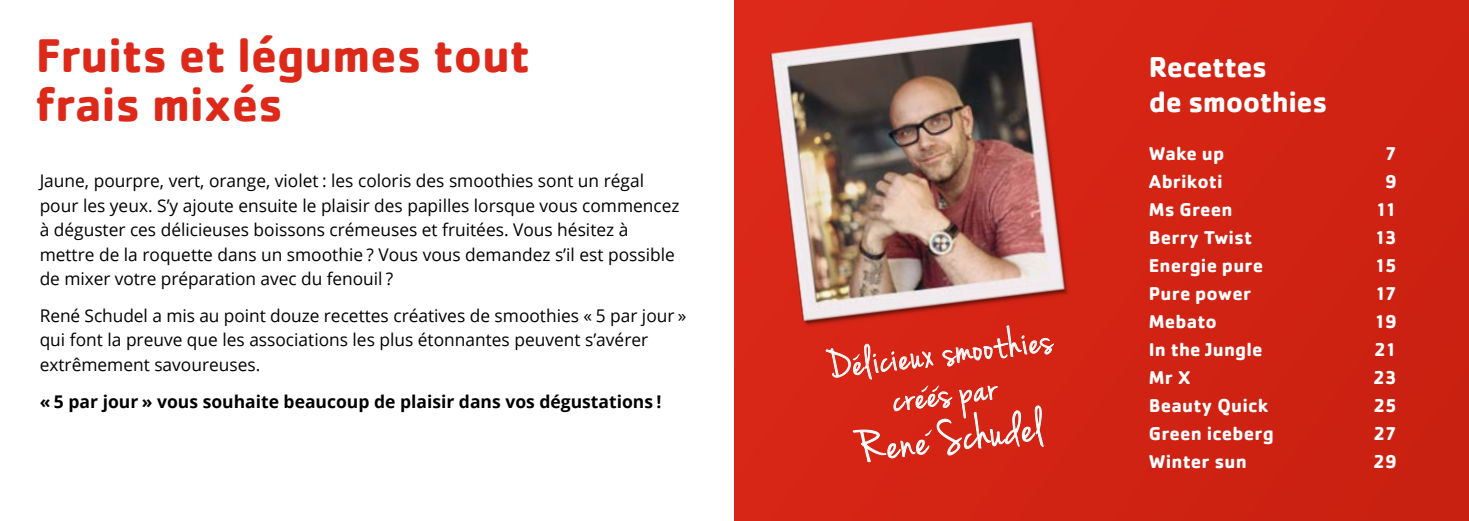
<style>
.page{position:relative;width:1469px;height:521px;background:#fff}
.page>*{position:absolute;margin:0;border:0;box-sizing:border-box;transform-origin:0 0}
.t1{font:700 49px/49px "Cachet";letter-spacing:-.01em;color:#dc291a}
.t2{font:48.65px "Jenna Sue";color:#fff}
.t3{font:41.82px/40.6px "Jenna Sue";color:#fff;text-align:center}
.t4{font:700 29.75px/35.7px "Cachet";letter-spacing:-.02em;color:#fff}
.t5{font:700 19.25px "Cachet";letter-spacing:.01em;color:#fff}
.t6{font:17.5px/24.5px "Open Sans";color:#000}
.t7{font:700 17.5px "Open Sans";color:#000}
</style>
<div class="page">
<div style="left:734px;top:0;width:734px;height:521px;background:#d12313"></div>
<img style="left:747px;top:0;width:321px;height:325px">
<svg style="left:825px;top:325px;width:229px;height:137px"></svg>
<h1 class="t1" style="left:36px;top:29px;width:496px">Fruits et légumes tout frais mixés</h1>
<p class="t6" style="left:40px;top:168px;width:641px">Jaune, pourpre, vert, orange, violet : les coloris des smoothies sont un régal pour les yeux. S’y ajoute ensuite le plaisir des papilles lorsque vous commencez à déguster ces délicieuses boissons crémeuses et fruitées. Vous hésitez à mettre de la roquette dans un smoothie ? Vous vous demandez s’il est possible de mixer votre préparation avec du fenouil ?</p>
<p class="t6" style="left:40px;top:303px;width:648px">René Schudel a mis au point douze recettes créatives de smoothies « 5 par jour » qui font la preuve que les associations les plus étonnantes peuvent s’avérer extrêmement savoureuses.</p>
<p class="t7" style="left:40px;top:389px;width:623px">« 5 par jour » vous souhaite beaucoup de plaisir dans vos dégustations !</p>
<h3 class="t3" style="left:824px;top:348px;width:228px;rotate:-7deg">Delicieux smoothies crees par</h3>
<h2 class="t2" style="left:854px;top:420px;width:187px;rotate:-7deg">Rene Schudel</h2>
<h3 class="t4" style="left:1148px;top:48px;width:180px">Recettes<br>de smoothies</h3>
<p class="t5" style="left:1148px;top:141px;width:77px">Wake up</p>
<p class="t5" style="left:1384px;top:141px;width:14px">7</p>
<p class="t5" style="left:1148px;top:169px;width:75px">Abrikoti</p>
<p class="t5" style="left:1384px;top:169px;width:14px">9</p>
<p class="t5" style="left:1148px;top:197px;width:85px">Ms Green</p>
<p class="t5" style="left:1375px;top:197px;width:23px">11</p>
<p class="t5" style="left:1148px;top:225px;width:105px">Berry Twist</p>
<p class="t5" style="left:1374px;top:225px;width:24px">13</p>
<p class="t5" style="left:1148px;top:253px;width:116px">Energie pure</p>
<p class="t5" style="left:1374px;top:253px;width:24px">15</p>
<p class="t5" style="left:1148px;top:281px;width:104px">Pure power</p>
<p class="t5" style="left:1374px;top:281px;width:24px">17</p>
<p class="t5" style="left:1148px;top:309px;width:70px">Mebato</p>
<p class="t5" style="left:1374px;top:309px;width:24px">19</p>
<p class="t5" style="left:1148px;top:337px;width:115px">In the Jungle</p>
<p class="t5" style="left:1374px;top:337px;width:24px">21</p>
<p class="t5" style="left:1148px;top:365px;width:43px">Mr X</p>
<p class="t5" style="left:1373px;top:365px;width:25px">23</p>
<p class="t5" style="left:1148px;top:393px;width:121px">Beauty Quick</p>
<p class="t5" style="left:1373px;top:393px;width:25px">25</p>
<p class="t5" style="left:1148px;top:421px;width:126px">Green iceberg</p>
<p class="t5" style="left:1373px;top:421px;width:25px">27</p>
<p class="t5" style="left:1148px;top:449px;width:99px">Winter sun</p>
<p class="t5" style="left:1373px;top:449px;width:25px">29</p>
</div>
